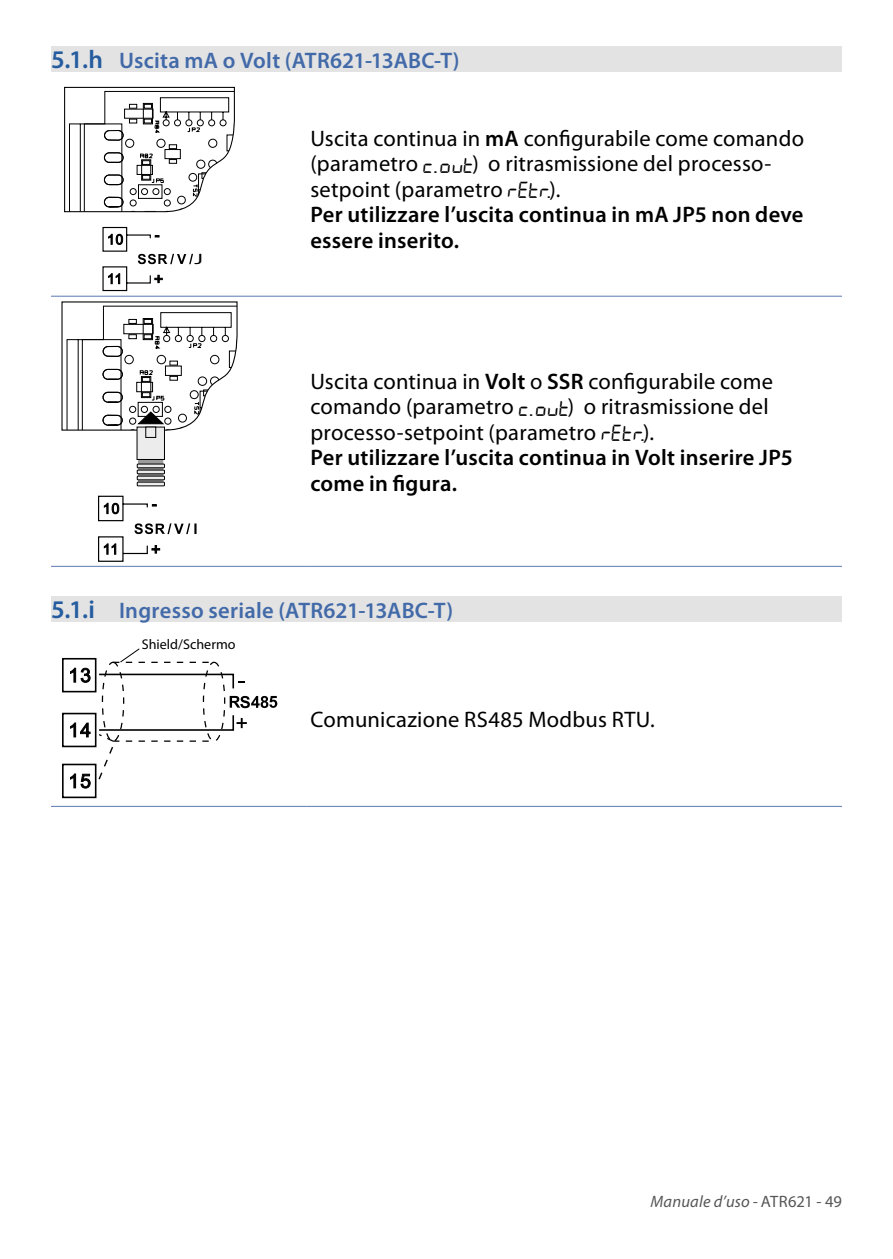
<style>
.page{position:relative;width:893px;height:1259px;background:#fff}
.page>*{position:absolute;margin:0;border:0;box-sizing:border-box;transform-origin:0 0}
.t1{font:22.5px/25.5px "Myriad Pro";letter-spacing:.01em;color:#000}
.t2{font:600 22.5px "Myriad Pro";letter-spacing:.01em;color:#426aa9}
.t3{font:italic 16.5px "Myriad Pro";letter-spacing:.015em;color:#575656}
.t4{font:15.6px "Myriad Pro";color:#000;scale:1.52 1}
.t5{font:15px "Myriad Pro";color:#000;scale:1.52 1}
.t6{font:14.1px "Myriad Pro";color:#000}
.s1{font-size:25.5px;color:#245c9f}
.s2{font-weight:600}
.s3{font-family:"Pix 7 Segs"}
.s4{font-style:normal}
</style>
<div class="page">
<div style="left:51px;top:47px;width:791px;height:25px;background:#e3e3e3"></div>
<div style="left:51px;top:596px;width:791px;height:25px;background:#e3e3e3"></div>
<hr style="left:51px;top:296px;width:255px;height:1px;background:#5c7ab4">
<hr style="left:306px;top:296px;width:536px;height:1px;background:#5c7ab4">
<hr style="left:51px;top:566px;width:255px;height:1px;background:#5c7ab4">
<hr style="left:306px;top:566px;width:536px;height:1px;background:#5c7ab4">
<svg style="left:64px;top:86px;width:171px;height:127px"></svg>
<svg style="left:102px;top:226px;width:91px;height:66px"></svg>
<div style="left:138px;top:465px;width:25px;height:5px;border:1px solid #9d9c9c"></div>
<div style="left:139px;top:459px;width:24px;height:5px;background:#9d9c9c"></div>
<div style="left:138px;top:459px;width:25px;height:5px;border:1px solid #9d9c9c"></div>
<div style="left:137px;top:464px;width:28px;height:4px;border:1px solid #000"></div>
<div style="left:137px;top:427px;width:27px;height:32px;background:#ececec"></div>
<div style="left:137px;top:427px;width:28px;height:33px;border:1px solid #000"></div>
<div style="left:145px;top:427px;width:11px;height:11px;border:1px solid #000"></div>
<div style="left:138px;top:471px;width:25px;height:5px;border:1px solid #9d9c9c"></div>
<div style="left:138px;top:477px;width:25px;height:5px;border:1px solid #9d9c9c"></div>
<div style="left:137px;top:470px;width:28px;height:4px;border:1px solid #000"></div>
<div style="left:137px;top:476px;width:28px;height:4px;border:1px solid #000"></div>
<div style="left:137px;top:482px;width:28px;height:4px;border:1px solid #000"></div>
<svg style="left:61px;top:301px;width:177px;height:131px"></svg>
<svg style="left:98px;top:495px;width:92px;height:67px"></svg>
<hr style="left:51px;top:806px;width:255px;height:1px;background:#5c7ab4">
<hr style="left:306px;top:806px;width:536px;height:1px;background:#5c7ab4">
<div style="left:62px;top:763px;width:34px;height:35px;border:2px solid #000"></div>
<svg style="left:62px;top:648px;width:215px;height:140px"></svg>
<p class="t2" style="left:51px;top:48px;width:410px"><span class="s1">5.1.h</span> Uscita mA o Volt (ATR621-13ABC-T)</p>
<p class="t5" style="left:194px;top:250px;width:7px">J</p>
<p class="t4" style="left:193px;top:519px;width:5px">I</p>
<p class="t1" style="left:310px;top:126px;width:495px">Uscita continua in <span class="s2">mA</span> configurabile come comando (parametro <span class="s3">c.oUT</span>) o ritrasmissione del processo&shy;setpoint (parametro <span class="s3">rEtR.</span>).<br><span class="s2">Per utilizzare l’uscita continua in mA JP5 non deve essere inserito.</span></p>
<p class="t1" style="left:310px;top:369px;width:484px">Uscita continua in <span class="s2">Volt</span> o <span class="s2">SSR</span> configurabile come comando (parametro <span class="s3">c.oUT</span>) o ritrasmissione del processo-setpoint (parametro <span class="s3">rEtR.</span>).<br><span class="s2">Per utilizzare l’uscita continua in Volt inserire JP5 come in figura.</span></p>
<p class="t2" style="left:51px;top:597px;width:404px"><span class="s1">5.1.i</span> Ingresso seriale (ATR621-13ABC-T)</p>
<p class="t6" style="left:142px;top:635px;width:95px">Shield/Schermo</p>
<p class="t1" style="left:310px;top:707px;width:346px">Comunicazione RS485 Modbus RTU.</p>
<p class="t3" style="left:650px;top:1192px;width:193px">Manuale d’uso - <span class="s4">ATR621 - 49</span></p>
</div>
